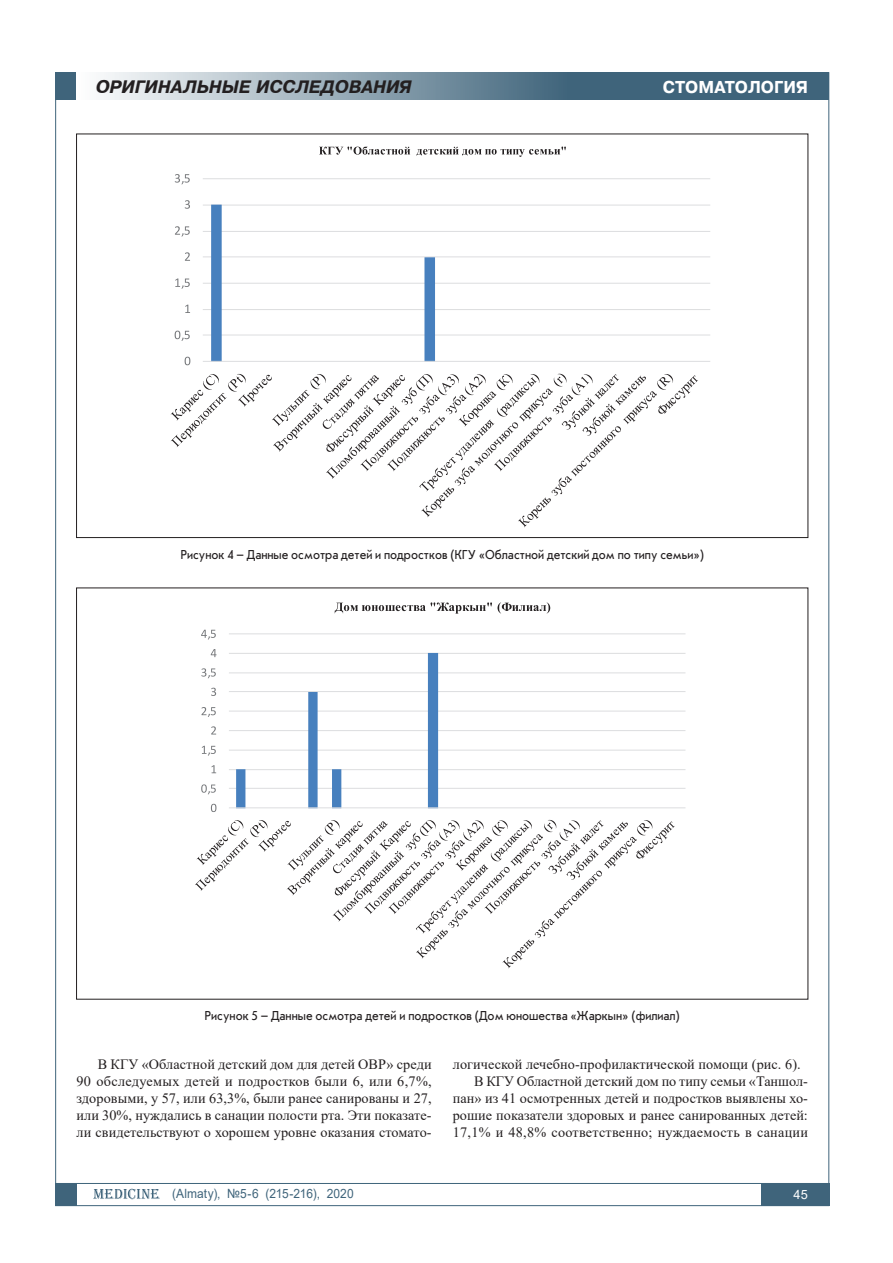
<style>
.page{position:relative;width:893px;height:1263px;background:#fff}
.page>*{position:absolute;margin:0;border:0;box-sizing:border-box;transform-origin:0 0}
.t1{font:italic 700 17.1px "Pragmatica";color:#231f20}
.t2{font:17.1px "Pragmatica Bold Cyrillic";color:#fff}
.основной_текст{font:14.25px/17.1px "Times New Roman";letter-spacing:.005em;color:#231f20;text-align:justify}
.основной_текст-2{font:13.5px "Journal Sans";color:#231f20;scale:.9 1}
.t3{font:12.75px "Arial";letter-spacing:.01em;color:#3f647b;scale:.94 1}
.t4{font:12.75px "Arial";color:#fff}
</style>
<div class="page">
<div style="left:55px;top:72px;width:774px;height:28px;background:#3f647b"></div>
<div style="left:77px;top:72px;width:490px;height:28px;background:linear-gradient(to right,#fefffe,#41657c)"></div>
<div style="left:55px;top:1183px;width:22px;height:23px;background:#3f647b"></div>
<div style="left:761px;top:1183px;width:68px;height:23px;background:#3f647b"></div>
<hr style="left:56px;top:1183px;width:773px;height:1px;background:#3f647b">
<svg style="left:93px;top:1189px;width:67px;height:10px"></svg>
<hr style="left:203px;top:335px;width:507px;height:1px;background:#dcdddf">
<hr style="left:203px;top:309px;width:507px;height:1px;background:#dcdddf">
<hr style="left:203px;top:283px;width:507px;height:1px;background:#dcdddf">
<hr style="left:203px;top:256px;width:507px;height:1px;background:#dcdddf">
<hr style="left:203px;top:231px;width:507px;height:1px;background:#dcdddf">
<hr style="left:203px;top:205px;width:507px;height:1px;background:#dcdddf">
<hr style="left:203px;top:178px;width:507px;height:1px;background:#dcdddf">
<svg style="left:211px;top:205px;width:224px;height:156px"></svg>
<hr style="left:203px;top:361px;width:507px;height:1px;background:#dcdddf">
<svg style="left:185px;top:357px;width:5px;height:8px"></svg>
<svg style="left:175px;top:331px;width:15px;height:10px"></svg>
<svg style="left:185px;top:305px;width:5px;height:8px"></svg>
<svg style="left:175px;top:278px;width:15px;height:11px"></svg>
<svg style="left:185px;top:252px;width:5px;height:9px"></svg>
<svg style="left:175px;top:226px;width:15px;height:11px"></svg>
<svg style="left:185px;top:200px;width:5px;height:9px"></svg>
<svg style="left:175px;top:174px;width:15px;height:10px"></svg>
<svg style="left:171px;top:374px;width:527px;height:153px"></svg>
<svg style="left:319px;top:147px;width:247px;height:10px"></svg>
<hr style="left:229px;top:788px;width:456px;height:1px;background:#dcdddf">
<hr style="left:229px;top:769px;width:456px;height:1px;background:#dcdddf">
<hr style="left:229px;top:750px;width:456px;height:1px;background:#dcdddf">
<hr style="left:229px;top:730px;width:456px;height:1px;background:#dcdddf">
<hr style="left:229px;top:711px;width:456px;height:1px;background:#dcdddf">
<hr style="left:229px;top:691px;width:456px;height:1px;background:#dcdddf">
<hr style="left:229px;top:672px;width:456px;height:1px;background:#dcdddf">
<hr style="left:229px;top:653px;width:456px;height:1px;background:#dcdddf">
<hr style="left:229px;top:633px;width:456px;height:1px;background:#dcdddf">
<svg style="left:236px;top:653px;width:202px;height:154px"></svg>
<hr style="left:229px;top:807px;width:456px;height:1px;background:#dcdddf">
<svg style="left:211px;top:804px;width:5px;height:8px"></svg>
<svg style="left:201px;top:784px;width:15px;height:10px"></svg>
<svg style="left:212px;top:765px;width:4px;height:8px"></svg>
<svg style="left:202px;top:746px;width:14px;height:10px"></svg>
<svg style="left:211px;top:726px;width:5px;height:8px"></svg>
<svg style="left:201px;top:707px;width:15px;height:10px"></svg>
<svg style="left:211px;top:688px;width:5px;height:8px"></svg>
<svg style="left:201px;top:668px;width:15px;height:10px"></svg>
<svg style="left:211px;top:649px;width:6px;height:8px"></svg>
<svg style="left:201px;top:630px;width:15px;height:10px"></svg>
<svg style="left:195px;top:820px;width:480px;height:148px"></svg>
<svg style="left:335px;top:602px;width:215px;height:12px"></svg>
<p class="t1" style="left:96px;top:77px;width:317px">ОРИГИНАЛЬНЫЕ ИССЛЕДОВАНИЯ</p>
<p class="t2" style="left:663px;top:78px;width:147px">СТОМАТОЛОГИЯ</p>
<p class="основной_текст-2" style="left:181px;top:547px;width:583px">Рисунок 4 – Данные осмотра детей и подростков (КГУ «Областной детский дом по типу семьи»)</p>
<p class="основной_текст-2" style="left:205px;top:1008px;width:529px">Рисунок 5 – Данные осмотра детей и подростков (Дом юношества «Жаркын» (филиал)</p>
<p class="основной_текст" style="left:77px;top:1055px;width:357px;text-indent:21px">В КГУ «Областной детский дом для детей ОВР» среди 90 обследуемых детей и подростков были 6, или 6,7%, здоровыми, у 57, или 63,3%, были ранее санированы и 27, или 30%, нуждались в санации полости рта. Эти показате&shy;ли свидетельствуют о хорошем уровне оказания стомато-</p>
<p class="основной_текст" style="left:453px;top:1055px;width:349px">логической лечебно-профилактической помощи (рис. 6).</p>
<p class="основной_текст" style="left:453px;top:1072px;width:357px;text-indent:21px">В КГУ Областной детский дом по типу семьи «Таншол&shy;пан» из 41 осмотренных детей и подростков выявлены хо&shy;рошие показатели здоровых и ранее санированных детей:<br>17,1% и 48,8% соответственно; нуждаемость в санации</p>
<p class="t3" style="left:172px;top:1184px;width:195px">(Almaty), №5-6 (215-216), 2020</p>
<p class="t4" style="left:793px;top:1186px;width:16px">45</p>
</div>
